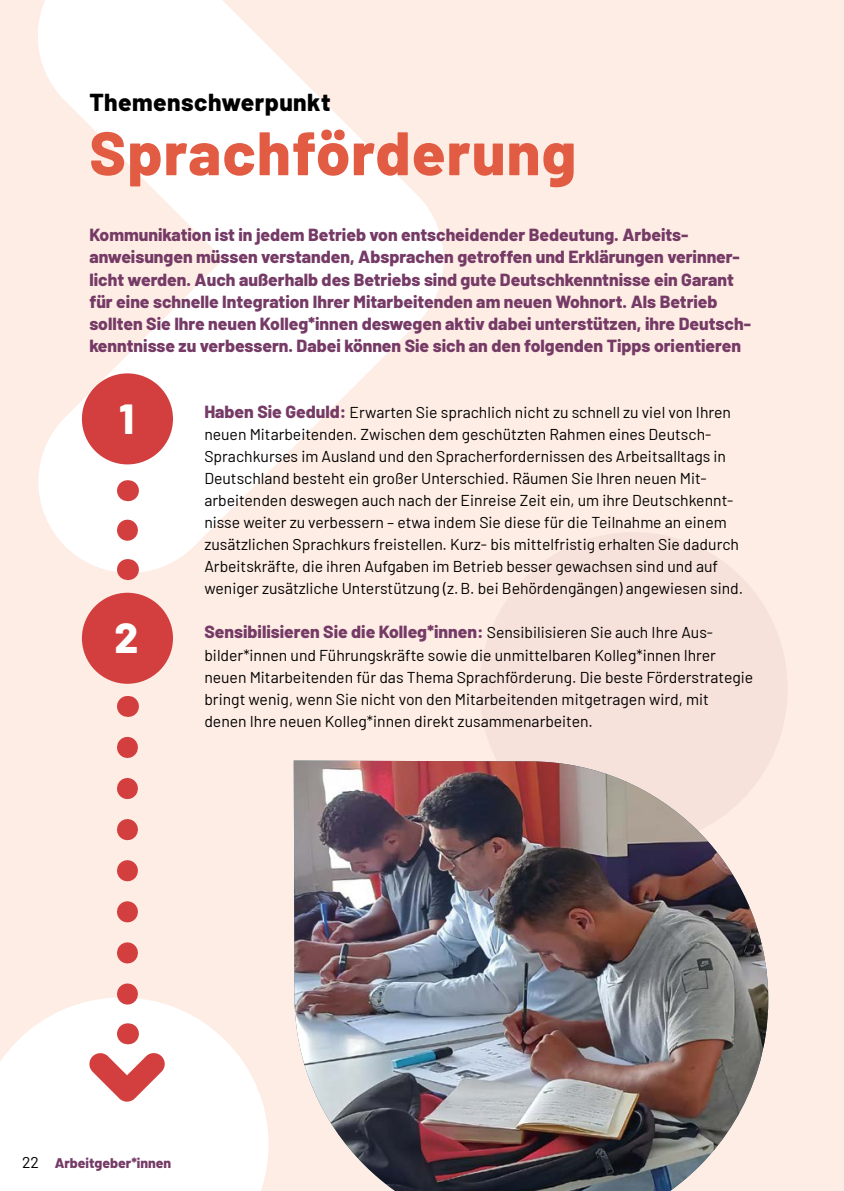
<style>
.page{position:relative;width:844px;height:1191px;background:#fff}
.page>*{position:absolute;margin:0;border:0;box-sizing:border-box;transform-origin:0 0}
.H1_AG{font:800 61.25px "Barlow";letter-spacing:.02em;color:#e25b43}
.Zahl{font:800 42px "Barlow";color:#fff}
.Kolumnentitel{font:800 24.5px "Barlow";letter-spacing:.02em;color:#000}
.Intro_AG{font:800 17.5px/22.1px "Barlow";color:#753b66}
.t1{font:15.75px/22.1px "Barlow";color:#000}
.t2{font:800 14px "Barlow";color:#753b66}
.s1{font-weight:800;font-size:17.5px;color:#753b66}
.s2{font-weight:400;font-size:15.75px;color:#000}
</style>
<div class="page">
<div style="left:0;top:0;width:843px;height:1191px;background:#feede4"></div>
<svg style="left:38px;top:0;width:406px;height:580px;fill:#fff"></svg>
<svg style="left:0;top:997px;width:268px;height:194px;fill:#fff"></svg>
<div style="left:479px;top:532px;width:308px;height:313px;background:#f7e1db;border-radius:50%"></div>
<svg style="left:117px;top:530px;width:21px;height:20px"></svg>
<svg style="left:127px;top:480px;width:1px;height:21px"></svg>
<svg style="left:127px;top:559px;width:1px;height:21px"></svg>
<svg style="left:117px;top:747px;width:21px;height:266px"></svg>
<svg style="left:127px;top:696px;width:1px;height:21px"></svg>
<svg style="left:127px;top:1023px;width:1px;height:21px"></svg>
<div style="left:82px;top:373px;width:91px;height:91px;background:#d23f3e;border-radius:50%"></div>
<div style="left:82px;top:593px;width:91px;height:91px;background:#d23f3e;border-radius:50%"></div>
<img style="left:294px;top:760px;width:474px;height:431px">
<svg style="left:88px;top:1052px;width:78px;height:50px;background:#e79c9c"></svg>
<p class="Kolumnentitel" style="left:89px;top:84px;width:243px">Themenschwerpunkt</p>
<p class="H1_AG" style="left:89px;top:107px;width:488px">Sprachförderung</p>
<p class="Intro_AG" style="left:89px;top:223px;width:663px">Kommunikation ist in jedem Betrieb von entscheidender Bedeutung. Arbeits&shy;anweisungen müssen verstanden, Absprachen getroffen und Erklärungen verinner&shy;licht werden. Auch außerhalb des Betriebs sind gute Deutschkenntnisse ein Garant für eine schnelle Integration Ihrer Mitarbeitenden am neuen Wohnort. Als Betrieb sollten Sie Ihre neuen Kolleg*innen deswegen aktiv dabei unterstützen, ihre Deutsch&shy;kenntnisse zu verbessern. Dabei können Sie sich an den folgenden Tipps orientieren</p>
<p class="Zahl" style="left:119px;top:387px;width:16px">1</p>
<p class="Zahl" style="left:115px;top:606px;width:25px">2</p>
<p class="t1" style="left:204px;top:400px;width:540px"><span class="s1">Haben Sie Geduld:</span> Erwarten Sie sprachlich nicht zu schnell zu viel von Ihren neuen Mitarbeitenden. Zwischen dem geschützten Rahmen eines Deutsch-Sprachkurses im Ausland und den Spracherfordernissen des Arbeitsalltags in Deutschland besteht ein großer Unterschied. Räumen Sie Ihren neuen Mit&shy;arbeitenden deswegen auch nach der Einreise Zeit ein, um ihre Deutschkennt&shy;nisse weiter zu verbessern – etwa indem Sie diese für die Teilnahme an einem zusätzlichen Sprachkurs freistellen. Kurz- bis mittelfristig erhalten Sie dadurch Arbeitskräfte, die ihren Aufgaben im Betrieb besser gewachsen sind und auf weniger zusätzliche Unterstützung (z.B. bei Behördengängen) angewiesen sind.</p>
<p class="Intro_AG" style="left:204px;top:620px;width:510px">Sensibilisieren Sie die Kolleg*innen: <span class="s2">Sensibilisieren Sie auch Ihre Aus-</span></p>
<p class="t1" style="left:204px;top:642px;width:550px">bilder*innen und Führungskräfte sowie die unmittelbaren Kolleg*innen Ihrer neuen Mitarbeitenden für das Thema Sprachförderung. Die beste Förderstrategie bringt wenig, wenn Sie nicht von den Mitarbeitenden mitgetragen wird, mit denen Ihre neuen Kolleg*innen direkt zusammenarbeiten.</p>
<p class="t2" style="left:22px;top:1152px;width:151px"><span class="s2">22</span> Arbeitgeber*innen</p>
</div>
